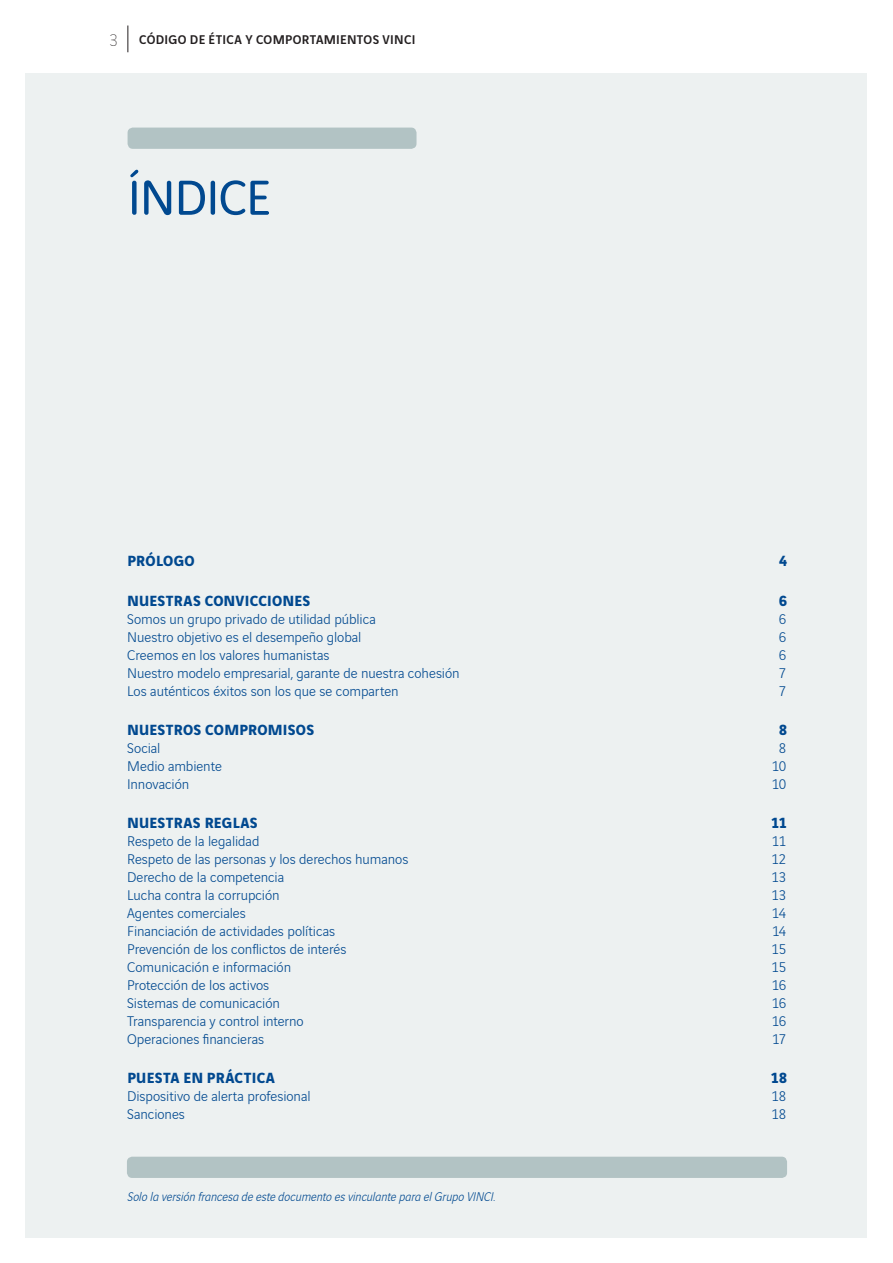
<style>
.page{position:relative;width:893px;height:1263px;background:#fff}
.page>*{position:absolute;margin:0;border:0;box-sizing:border-box;transform-origin:0 0}
.t1{font:52.5px "Vinci Rounded";letter-spacing:-.025em;color:#014990}
.t2{font:700 15.75px "Vinci Sans";letter-spacing:.02em;color:#014990}
.t3{font:300 15px "Vinci Sans";letter-spacing:-.005em;color:#014990}
.t4{font:italic 300 13.5px "Vinci Sans";color:#014990}
.t5{font:500 13.5px "Vinci Sans";letter-spacing:.025em;color:#231f20}
.s1{font-weight:200;font-size:18px}
</style>
<div class="page">
<svg style="left:127px;top:26px;width:1px;height:26px"></svg>
<div style="left:26px;top:73px;width:841px;height:1164px;background:#edf1f1"></div>
<div style="left:127px;top:1157px;width:660px;height:21px;background:#b2c3c4;border-radius:5px"></div>
<div style="left:128px;top:128px;width:288px;height:21px;background:#b2c3c4;border-radius:5px"></div>
<p class="t5" style="left:109px;top:29px;width:308px"><span class="s1">3</span> CÓDIGO DE ÉTICA Y COMPORTAMIENTOS VINCI</p>
<h1 class="t1" style="left:128px;top:162px;width:145px">ÍNDICE</h1>
<p class="t2" style="left:127px;top:549px;width:69px">PRÓLOGO</p>
<p class="t2" style="left:779px;top:549px;width:9px">4</p>
<p class="t2" style="left:127px;top:588px;width:184px">NUESTRAS CONVICCIONES</p>
<p class="t2" style="left:779px;top:588px;width:9px">6</p>
<p class="t3" style="left:127px;top:608px;width:250px">Somos un grupo privado de utilidad pública</p>
<p class="t3" style="left:779px;top:608px;width:9px">6</p>
<p class="t3" style="left:127px;top:626px;width:236px">Nuestro objetivo es el desempeño global</p>
<p class="t3" style="left:779px;top:626px;width:9px">6</p>
<p class="t3" style="left:127px;top:644px;width:204px">Creemos en los valores humanistas</p>
<p class="t3" style="left:779px;top:644px;width:9px">6</p>
<p class="t3" style="left:127px;top:662px;width:334px">Nuestro modelo empresarial, garante de nuestra cohesión</p>
<p class="t3" style="left:779px;top:662px;width:9px">7</p>
<p class="t3" style="left:127px;top:680px;width:273px">Los auténticos éxitos son los que se comparten</p>
<p class="t3" style="left:779px;top:680px;width:9px">7</p>
<p class="t2" style="left:127px;top:717px;width:188px">NUESTROS COMPROMISOS</p>
<p class="t2" style="left:779px;top:717px;width:9px">8</p>
<p class="t3" style="left:127px;top:737px;width:35px">Social</p>
<p class="t3" style="left:779px;top:737px;width:9px">8</p>
<p class="t3" style="left:127px;top:755px;width:96px">Medio ambiente</p>
<p class="t3" style="left:772px;top:755px;width:16px">10</p>
<p class="t3" style="left:127px;top:773px;width:64px">Innovación</p>
<p class="t3" style="left:772px;top:773px;width:16px">10</p>
<p class="t2" style="left:127px;top:810px;width:132px">NUESTRAS REGLAS</p>
<p class="t2" style="left:771px;top:810px;width:17px">11</p>
<p class="t3" style="left:127px;top:830px;width:134px">Respeto de la legalidad</p>
<p class="t3" style="left:772px;top:830px;width:16px">11</p>
<p class="t3" style="left:127px;top:848px;width:283px">Respeto de las personas y los derechos humanos</p>
<p class="t3" style="left:771px;top:848px;width:16px">12</p>
<p class="t3" style="left:127px;top:866px;width:159px">Derecho de la competencia</p>
<p class="t3" style="left:771px;top:866px;width:16px">13</p>
<p class="t3" style="left:127px;top:884px;width:154px">Lucha contra la corrupción</p>
<p class="t3" style="left:771px;top:884px;width:16px">13</p>
<p class="t3" style="left:127px;top:902px;width:120px">Agentes comerciales</p>
<p class="t3" style="left:772px;top:902px;width:16px">14</p>
<p class="t3" style="left:127px;top:920px;width:210px">Financiación de actividades políticas</p>
<p class="t3" style="left:772px;top:920px;width:16px">14</p>
<p class="t3" style="left:127px;top:938px;width:221px">Prevención de los conflictos de interés</p>
<p class="t3" style="left:772px;top:938px;width:16px">15</p>
<p class="t3" style="left:127px;top:956px;width:165px">Comunicación e información</p>
<p class="t3" style="left:772px;top:956px;width:16px">15</p>
<p class="t3" style="left:127px;top:974px;width:144px">Protección de los activos</p>
<p class="t3" style="left:772px;top:974px;width:16px">16</p>
<p class="t3" style="left:127px;top:992px;width:154px">Sistemas de comunicación</p>
<p class="t3" style="left:772px;top:992px;width:16px">16</p>
<p class="t3" style="left:127px;top:1010px;width:178px">Transparencia y control interno</p>
<p class="t3" style="left:772px;top:1010px;width:16px">16</p>
<p class="t3" style="left:127px;top:1028px;width:139px">Operaciones financieras</p>
<p class="t3" style="left:772px;top:1028px;width:16px">17</p>
<p class="t2" style="left:127px;top:1066px;width:149px">PUESTA EN PRÁCTICA</p>
<p class="t2" style="left:771px;top:1066px;width:17px">18</p>
<p class="t3" style="left:127px;top:1086px;width:185px">Dispositivo de alerta profesional</p>
<p class="t3" style="left:772px;top:1086px;width:16px">18</p>
<p class="t3" style="left:127px;top:1104px;width:59px">Sanciones</p>
<p class="t3" style="left:772px;top:1104px;width:16px">18</p>
<p class="t4" style="left:128px;top:1187px;width:369px">Solo la versión francesa de este documento es vinculante para el Grupo VINCI.</p>
</div>
